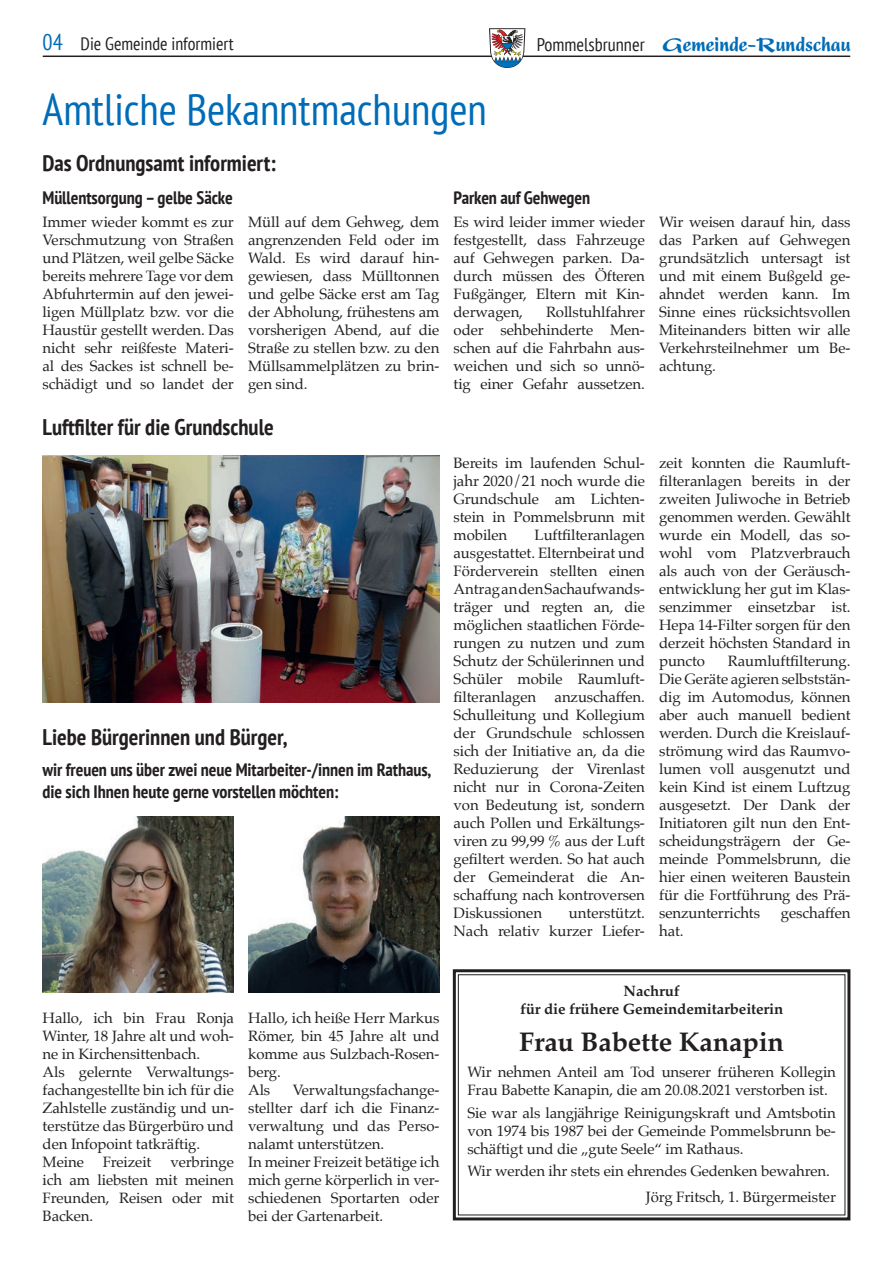
<style>
.page{position:relative;width:893px;height:1263px;background:#fff}
.page>*{position:absolute;margin:0;border:0;box-sizing:border-box;transform-origin:0 0}
.t1{font:condensed 43.95px "PT Sans";color:#006cb7}
.t2{font:700 27px "Palatino";letter-spacing:-.005em;color:#231f20}
.t3{font:700 condensed 22.5px "PT Sans";color:#231f20}
.t4{font:900 condensed 22.05px "Present";color:#006cb7}
.t5{font:700 condensed 18px/22.5px "PT Sans";letter-spacing:-.005em;color:#231f20}
.t6{font:condensed 18px "PT Sans";color:#231f20}
.t7{font:15px/18px "Palatino";letter-spacing:-.005em;color:#231f20;text-align:justify}
.t8{font:700 15px/18px "Palatino";letter-spacing:-.005em;color:#231f20;text-align:center}
.s1{font-size:22.5px;color:#006cb7}
.s2{font-family:"PT Sans";font-weight:400;font-size:18.45px;color:#231f20}
</style>
<div class="page">
<hr style="left:43px;top:56px;width:807px;height:1px;background:#231f20">
<svg style="left:489px;top:28px;width:36px;height:40px"></svg>
<svg style="left:452px;top:969px;width:399px;height:252px"></svg>
<div style="left:458px;top:974px;width:387px;height:241px;border:1px solid #231f20"></div>
<img style="left:248px;top:816px;width:191px;height:177px">
<img style="left:43px;top:816px;width:191px;height:177px">
<img style="left:43px;top:455px;width:396px;height:247px">
<p class="t6" style="left:43px;top:32px;width:193px"><span class="s1">04</span> Die Gemeinde informiert</p>
<h3 class="t4" style="left:537px;top:32px;width:315px"><span class="s2">Pommelsbrunner</span> Gemeinde-Rundschau</h3>
<h1 class="t1" style="left:43px;top:81px;width:446px">Amtliche Bekanntmachungen</h1>
<h3 class="t3" style="left:43px;top:148px;width:235px">Das Ordnungsamt informiert:</h3>
<p class="t5" style="left:43px;top:186px;width:192px">Müllentsorgung – gelbe Säcke</p>
<p class="t7" style="left:43px;top:212px;width:193px">Immer wieder kommt es zur Verschmutzung von Straßen und Plätzen, weil gelbe Säcke bereits mehrere Tage vor dem Abfuhrtermin auf den jewei&shy;ligen Müllplatz bzw. vor die Haustür gestellt werden. Das nicht sehr reißfeste Materi&shy;al des Sackes ist schnell be&shy;schädigt und so landet der</p>
<p class="t7" style="left:248px;top:212px;width:193px">Müll auf dem Gehweg, dem angrenzenden Feld oder im Wald. Es wird darauf hin&shy;gewiesen, dass Mülltonnen und gelbe Säcke erst am Tag der Abholung, frühestens am vorsherigen Abend, auf die Straße zu stellen bzw. zu den Müllsammelplätzen zu brin&shy;gen sind.</p>
<p class="t5" style="left:454px;top:186px;width:138px">Parken auf Gehwegen</p>
<p class="t7" style="left:454px;top:212px;width:193px">Es wird leider immer wieder festgestellt, dass Fahrzeuge auf Gehwegen parken. Da&shy;durch müssen des Öfteren Fußgänger, Eltern mit Kin&shy;derwagen,</p>
<p class="t7" style="left:454px;top:302px;width:193px;text-indent:92px">Rollstuhlfahrer oder sehbehinderte Men&shy;schen auf die Fahrbahn aus&shy;weichen und sich so unnö&shy;tig einer Gefahr aussetzen.</p>
<h3 class="t3" style="left:43px;top:412px;width:233px">Luftfilter für die Grundschule</h3>
<h3 class="t3" style="left:43px;top:722px;width:246px">Liebe Bürgerinnen und Bürger,</h3>
<p class="t5" style="left:43px;top:758px;width:390px">wir freuen uns über zwei neue Mitarbeiter-/innen im Rathaus, die sich Ihnen heute gerne vorstellen möchten:</p>
<p class="t7" style="left:454px;top:453px;width:193px">Bereits im laufenden Schul&shy;jahr 2020/21 noch wurde die Grundschule am Lichten&shy;stein in Pommelsbrunn mit mobilen</p>
<p class="t7" style="left:454px;top:525px;width:193px;text-indent:81px">Luftfilteranlagen ausgestattet. Elternbeirat und Förderverein stellten einen Antrag an den Sachaufwands&shy;träger und regten an, die möglichen staatlichen Förde&shy;rungen zu nutzen und zum Schutz der Schülerinnen und Schüler mobile Raumluft&shy;filteranlagen anzuschaffen.<br>Schulleitung und Kollegium der Grundschule schlossen sich der Initiative an, da die Reduzierung der Virenlast nicht nur in Corona-Zeiten von Bedeutung ist, sondern auch Pollen und Erkältungs&shy;viren zu 99,99 % aus der Luft gefiltert werden. So hat auch der Gemeinderat die An&shy;schaffung nach kontroversen Diskussionen</p>
<p class="t7" style="left:454px;top:903px;width:193px;text-align:right">unterstützt.<br>Nach relativ kurzer Liefer-</p>
<p class="t7" style="left:659px;top:212px;width:193px">Wir weisen darauf hin, dass das Parken auf Gehwegen grundsätzlich untersagt ist und mit einem Bußgeld ge&shy;ahndet werden kann. Im Sinne eines rücksichtsvollen Miteinanders bitten wir alle Verkehrsteilnehmer um Be&shy;achtung.</p>
<p class="t7" style="left:659px;top:453px;width:193px">zeit konnten die Raumluft&shy;filteranlagen bereits in der zweiten Juliwoche in Betrieb genommen werden. Gewählt wurde ein Modell, das so&shy;wohl vom Platzverbrauch als auch von der Geräusch&shy;entwicklung her gut im Klas&shy;senzimmer einsetzbar ist.<br>Hepa 14-Filter sorgen für den derzeit höchsten Standard in puncto</p>
<p class="t7" style="left:659px;top:651px;width:193px;text-indent:69px">Raumluftfilterung.<br>Die Geräte agieren selbststän&shy;dig im Automodus, können aber auch manuell bedient werden. Durch die Kreislauf&shy;strömung wird das Raumvo&shy;lumen voll ausgenutzt und kein Kind ist einem Luftzug ausgesetzt. Der Dank der Initiatoren gilt nun den Ent&shy;scheidungsträgern der Ge&shy;meinde Pommelsbrunn, die hier einen weiteren Baustein für die Fortführung des Prä&shy;senzunterrichts</p>
<p class="t7" style="left:781px;top:903px;width:71px">geschaffen</p>
<p class="t7" style="left:659px;top:921px;width:26px">hat.</p>
<p class="t7" style="left:43px;top:1008px;width:193px;text-align:left">Hallo, ich bin Frau Ronja<br>Winter, 18 Jahre alt und woh&shy;ne in Kirchensittenbach.<br>Als gelernte Verwaltungs&shy;fachangestellte bin ich für die<br>Zahlstelle zuständig und un&shy;terstütze das Bürgerbüro und den Infopoint tatkräftig.<br>Meine</p>
<p class="t7" style="left:43px;top:1152px;width:193px;text-indent:128px">verbringe ich am liebsten mit meinen Freunden, Reisen oder mit Backen.</p>
<p class="t7" style="left:103px;top:1152px;width:50px">Freizeit</p>
<p class="t7" style="left:248px;top:1008px;width:193px;text-align:left">Hallo, ich heiße Herr Markus<br>Römer, bin 45 Jahre alt und komme aus Sulzbach-Rosen&shy;berg.<br>Als</p>
<p class="t7" style="left:248px;top:1080px;width:193px;text-align:left;text-indent:45px">Verwaltungsfachange&shy;stellter darf ich die Finanz&shy;verwaltung und das Perso&shy;nalamt unterstützen.<br>In meiner Freizeit betätige ich mich gerne körperlich in ver&shy;schiedenen Sportarten oder bei der Gartenarbeit.</p>
<p class="t8" style="left:520px;top:981px;width:265px">Nachruf<br>für die frühere Gemeindemitarbeiterin</p>
<h2 class="t2" style="left:519px;top:1018px;width:266px">Frau Babette Kanapin</h2>
<p class="t7" style="left:467px;top:1063px;width:370px">Wir nehmen Anteil am Tod unserer früheren Kollegin<br>Frau Babette Kanapin, die am 20.08.2021 verstorben ist.</p>
<p class="t7" style="left:467px;top:1103px;width:370px">Sie war als langjährige Reinigungskraft und Amtsbotin von 1974 bis 1987 bei der Gemeinde Pommelsbrunn be&shy;schäftigt und die „gute Seele“ im Rathaus.</p>
<p class="t7" style="left:646px;top:1157px;width:192px;line-height:26.5px;text-indent:-178px">Wir werden ihr stets ein ehrendes Gedenken bewahren.<br>Jörg Fritsch, 1. Bürgermeister</p>
</div>
